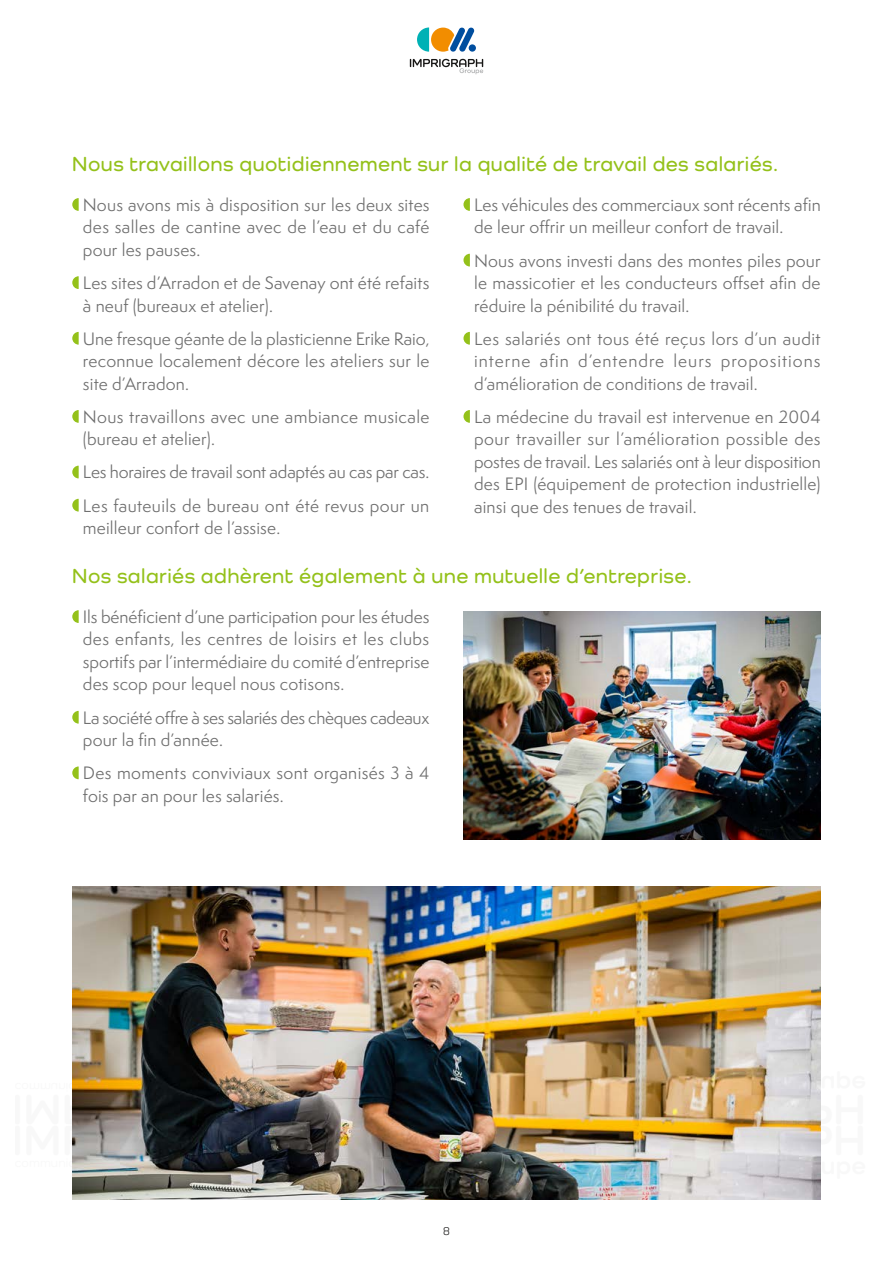
<style>
.page{position:relative;width:893px;height:1263px;background:#fff}
.page>*{position:absolute;margin:0;border:0;box-sizing:border-box;transform-origin:0 0}
.t1{font:600 21px "Como";letter-spacing:.02em;color:#94c11a}
.t2{font:16.5px/22.5px "Semplicita Pro";letter-spacing:.01em;color:#6e6e6e;text-align:justify}
.t3{font:16.5px/33.2px "Semplicita Pro";letter-spacing:-.01em;color:#6e6e6e}
.t4{font:16.5px/22.5px "Semplicita Pro";letter-spacing:-.02em;color:#6e6e6e}
.t5{font:300 10.5px "Soho Gothic Std";color:#181716}
</style>
<div class="page">
<svg style="left:417px;top:27px;width:58px;height:25px"></svg>
<svg style="left:410px;top:59px;width:73px;height:15px"></svg>
<svg style="left:72px;top:198px;width:7px;height:13px"></svg>
<svg style="left:72px;top:276px;width:7px;height:13px"></svg>
<svg style="left:72px;top:332px;width:7px;height:13px"></svg>
<svg style="left:72px;top:410px;width:7px;height:13px"></svg>
<svg style="left:72px;top:466px;width:7px;height:12px"></svg>
<svg style="left:72px;top:499px;width:7px;height:12px"></svg>
<svg style="left:463px;top:198px;width:7px;height:13px"></svg>
<svg style="left:463px;top:254px;width:7px;height:12px"></svg>
<svg style="left:463px;top:332px;width:7px;height:13px"></svg>
<svg style="left:463px;top:410px;width:7px;height:13px"></svg>
<svg style="left:72px;top:610px;width:7px;height:13px"></svg>
<svg style="left:72px;top:711px;width:7px;height:13px"></svg>
<svg style="left:72px;top:766px;width:7px;height:13px"></svg>
<img style="left:72px;top:887px;width:749px;height:312px">
<img style="left:463px;top:611px;width:358px;height:229px">
<p class="t1" style="left:72px;top:151px;width:707px">Nous travaillons quotidiennement sur la qualité de travail des salariés.</p>
<p class="t2" style="left:83px;top:193px;width:348px">Nous avons mis à disposition sur les deux sites des salles de cantine avec de l’eau et du café pour les pauses.</p>
<p class="t2" style="left:83px;top:271px;width:348px">Les sites d’Arradon et de Savenay ont été refaits à neuf (bureaux et atelier).</p>
<p class="t2" style="left:83px;top:327px;width:348px">Une fresque géante de la plasticienne Erike Raio, reconnue localement décore les ateliers sur le site d’Arradon.</p>
<p class="t2" style="left:83px;top:405px;width:348px">Nous travaillons avec une ambiance musicale (bureau et atelier).</p>
<p class="t3" style="left:83px;top:455px;width:348px">Les horaires de travail sont adaptés au cas par cas.<br>Les fauteuils de bureau ont été revus pour un</p>
<p class="t2" style="left:83px;top:516px;width:199px">meilleur confort de l’assise.</p>
<p class="t2" style="left:474px;top:193px;width:348px">Les véhicules des commerciaux sont récents afin de leur offrir un meilleur confort de travail.</p>
<p class="t2" style="left:474px;top:249px;width:348px">Nous avons investi dans des montes piles pour le massicotier et les conducteurs offset afin de réduire la pénibilité du travail.</p>
<p class="t2" style="left:474px;top:327px;width:348px">Les salariés ont tous été reçus lors d’un audit interne afin d’entendre leurs propositions d’amélioration de conditions de travail.</p>
<p class="t2" style="left:474px;top:405px;width:348px">La médecine du travail est intervenue en 2004 pour travailler sur l’amélioration possible des postes de travail. Les salariés ont à leur disposition des EPI (équipement de protection industrielle) ainsi que des tenues de travail.</p>
<p class="t1" style="left:72px;top:563px;width:621px">Nos salariés adhèrent également à une mutuelle d’entreprise.</p>
<p class="t2" style="left:83px;top:605px;width:348px">Ils bénéficient d’une participation pour les études des enfants, les centres de loisirs et les clubs sportifs par l’intermédiaire du comité d’entreprise des scop pour lequel nous cotisons.</p>
<p class="t4" style="left:83px;top:706px;width:348px">La société offre à ses salariés des chèques cadeaux pour la fin d’année.</p>
<p class="t2" style="left:83px;top:761px;width:348px">Des moments conviviaux sont organisés 3 à 4 fois par an pour les salariés.</p>
<p class="t5" style="left:443px;top:1225px;width:8px">8</p>
</div>
